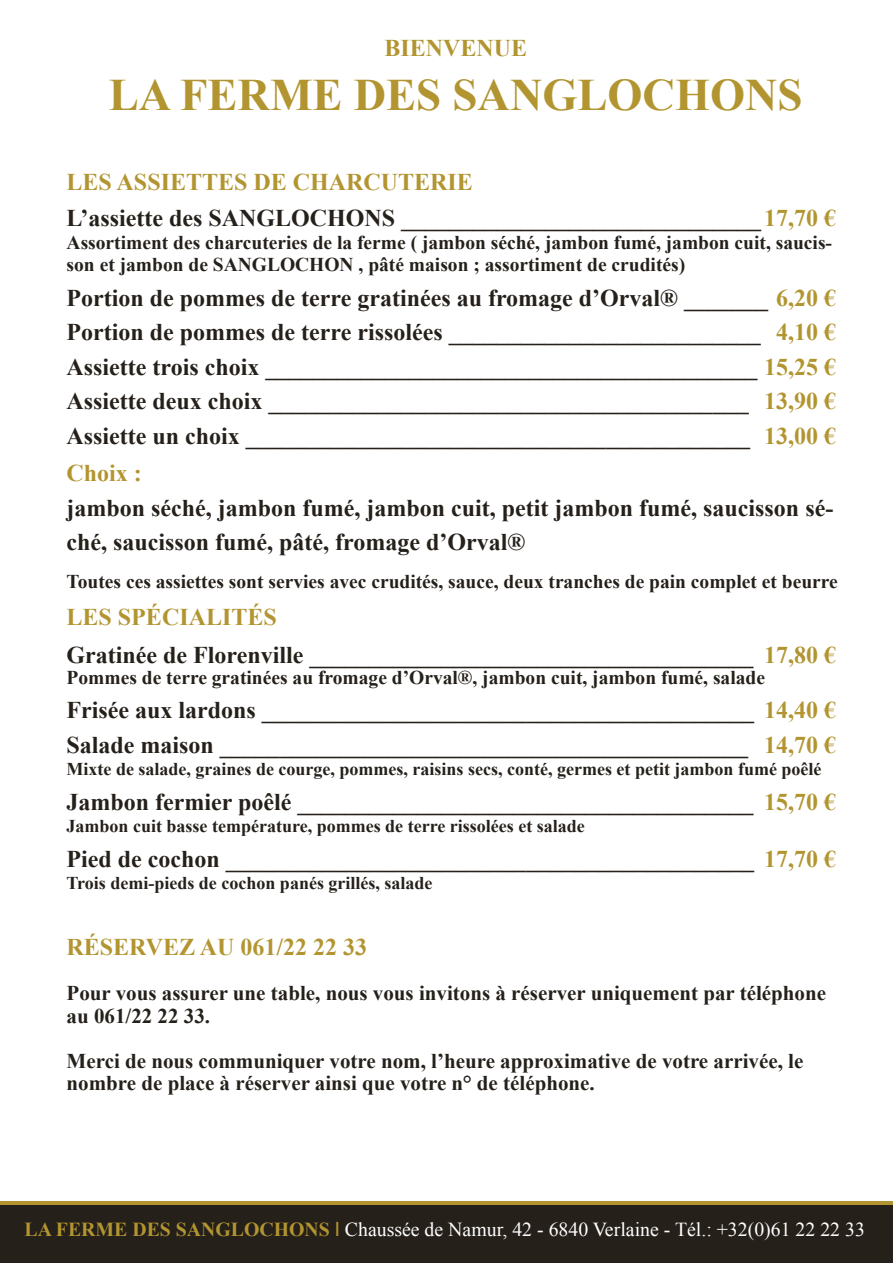
<style>
.page{position:relative;width:893px;height:1263px;background:#fff}
.page>*{position:absolute;margin:0;border:0;box-sizing:border-box;transform-origin:0 0}
.t1{font:700 45px "Times New Roman";color:#b29530}
.t2{font:700 24px/34.5px "Times New Roman";color:#25201a}
.t3{font:700 24px "Times New Roman";color:#b29530}
.t4{font:700 21px/22.5px "Times New Roman";color:#25201a}
.t5{font:19.8px "Times New Roman";color:#fff}
.t6{font:700 19.5px/22.5px "Times New Roman";color:#25201a}
.t7{font:700 18px "Times New Roman";color:#25201a}
.s1{color:#b29530}
.s2{font-weight:700;color:#b29530}
.s3{font-family:"Helvetica Neue";color:#b29530}
</style>
<div class="page">
<div style="left:0;top:1204px;width:893px;height:59px;background:#25201a"></div>
<hr style="left:0;top:1201px;width:893px;height:3px;background:#b29530">
<p class="t3" style="left:384px;top:31px;width:144px">BIENVENUE</p>
<h1 class="t1" style="left:109px;top:64px;width:695px">LA FERME DES SANGLOCHONS</h1>
<p class="t2" style="left:67px;top:163px;width:771px;line-height:36px"><span class="s1">LES ASSIETTES DE CHARCUTERIE<br></span>L’assiette des SANGLOCHONS ______________________________ <span class="s1">17,70 €</span></p>
<p class="t6" style="left:67px;top:230px;width:767px">Assortiment des charcuteries de la ferme ( jambon séché, jambon fumé, jambon cuit, saucis&shy;son et jambon de SANGLOCHON , pâté maison ; assortiment de crudités)</p>
<p class="t2" style="left:67px;top:280px;width:771px;text-align:justify">Portion de pommes de terre gratinées au fromage d’Orval® _______ <span class="s1">6,20 € </span>Portion de pommes de terre rissolées __________________________ <span class="s1">4,10 € </span>Assiette trois choix _________________________________________ <span class="s1">15,25 € </span>Assiette deux choix ________________________________________ <span class="s1">13,90 € </span>Assiette un choix __________________________________________ <span class="s1">13,00 €</span></p>
<p class="t3" style="left:67px;top:456px;width:77px">Choix :</p>
<p class="t2" style="left:67px;top:490px;width:768px">jambon séché, jambon fumé, jambon cuit, petit jambon fumé, saucisson sé&shy;ché, saucisson fumé, pâté, fromage d’Orval®</p>
<p class="t6" style="left:67px;top:569px;width:773px">Toutes ces assiettes sont servies avec crudités, sauce, deux tranches de pain complet et beurre</p>
<p class="t3" style="left:67px;top:600px;width:111px">Les spécialit</p>
<p class="t2" style="left:67px;top:598px;width:771px;line-height:37.5px;text-indent:181px"><span class="s1">és<br></span>Gratinée de Florenville _____________________________________ <span class="s1">17,80 €</span></p>
<p class="t6" style="left:67px;top:665px;width:700px">Pommes de terre gratinées au fromage d’Orval®, jambon cuit, jambon fumé, salade</p>
<p class="t2" style="left:67px;top:692px;width:771px">Frisée aux lardons _________________________________________ <span class="s1">14,40 €<br></span>Salade maison ____________________________________________ <span class="s1">14,70 €</span></p>
<p class="t7" style="left:67px;top:757px;width:756px">Mixte de salade, graines de courge, pommes, raisins secs, conté, germes et petit jambon fumé poêlé</p>
<p class="t2" style="left:67px;top:784px;width:771px">Jambon fermier poêlé ______________________________________ <span class="s1">15,70 €</span></p>
<p class="t7" style="left:67px;top:814px;width:520px">Jambon cuit basse température, pommes de terre rissolées et salade</p>
<p class="t2" style="left:67px;top:841px;width:771px">Pied de cochon ____________________________________________ <span class="s1">17,70 €</span></p>
<p class="t7" style="left:67px;top:871px;width:367px">Trois demi-pieds de cochon panés grillés, salade</p>
<p class="t3" style="left:67px;top:931px;width:50px">Réserve</p>
<p class="t3" style="left:179px;top:931px;width:190px">z au 061/22 22 33</p>
<p class="t4" style="left:67px;top:982px;width:761px">Pour vous assurer une table, nous vous invitons à réserver uniquement par téléphone au 061/22 22 33.</p>
<p class="t4" style="left:67px;top:1049px;width:738px">Merci de nous communiquer votre nom, l’heure approximative de votre arrivée, le nombre de place à réserver ainsi que votre n° de téléphone.</p>
<p class="t5" style="left:25px;top:1216px;width:842px"><span class="s2">LA FERME DES SANGLOCHONS</span> <span class="s3">I</span> Chaussée de Namur, 42 - 6840 Verlaine - Tél.: +32(0)61 22 22 33</p>
</div>
